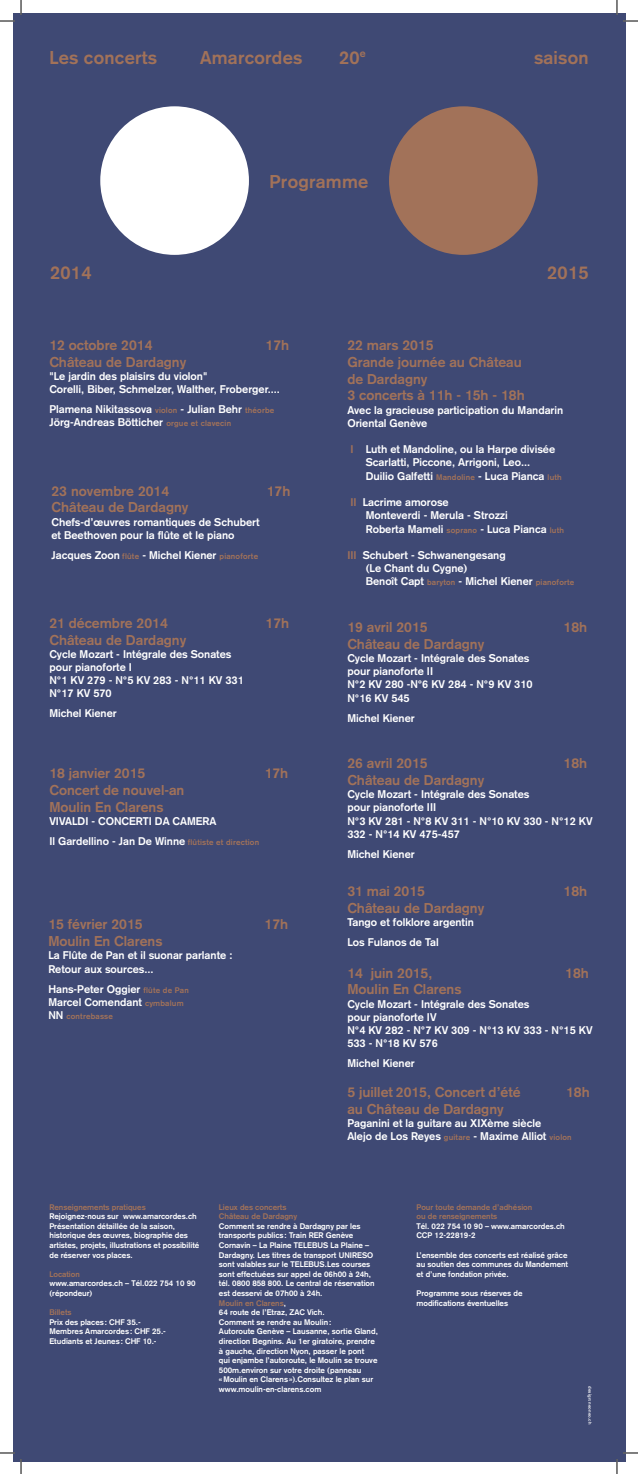
<style>
.page{position:relative;width:638px;height:1474px;background:#fff}
.page>*{position:absolute;margin:0;border:0;box-sizing:border-box;transform-origin:0 0}
.t1{font:700 18.2px "Akzidenz Grotesk";letter-spacing:.015em;color:#a27259}
.t2{font:700 14px/16.8px "Akzidenz Grotesk";color:#a27259}
.t3{font:700 11px/13.2px "Akzidenz Grotesk";color:#fff}
.t4{font:700 8px/9.6px "Akzidenz Grotesk";color:#fff}
.t5{font:700 8px/9.6px "Akzidenz Grotesk";color:#a27259}
.t6{font:700 8px "Akzidenz Grotesk";letter-spacing:.025em;color:#a27259}
.t7{font:4.5px "Maria 2";letter-spacing:.035em;color:#fff}
.s1{font-size:8px;color:#a27259}
.s2{font-size:11px;color:#fff}
.s3{color:#a27259}
</style>
<div class="page">
<div style="left:12px;top:12px;width:613px;height:1449px;background:#3f4974"></div>
<div style="left:100px;top:106px;width:149px;height:149px;background:#fff;border-radius:50%"></div>
<div style="left:389px;top:106px;width:148px;height:149px;background:#a27259;border-radius:50%"></div>
<svg style="left:0;top:0;width:22px;height:22px"></svg>
<svg style="left:0;top:1452px;width:22px;height:21px"></svg>
<svg style="left:616px;top:0;width:21px;height:22px"></svg>
<svg style="left:616px;top:1452px;width:21px;height:21px"></svg>
<h1 class="t1" style="left:49px;top:47px;width:109px">Les concerts</h1>
<h1 class="t1" style="left:200px;top:47px;width:104px">Amarcordes</h1>
<h1 class="t1" style="left:339px;top:46px;width:28px">20<sup>e</sup></h1>
<h1 class="t1" style="left:269px;top:170px;width:100px">Programme</h1>
<h1 class="t1" style="left:534px;top:47px;width:56px">saison</h1>
<h1 class="t1" style="left:50px;top:262px;width:43px">2014</h1>
<h1 class="t1" style="left:547px;top:262px;width:43px">2015</h1>
<p class="t2" style="left:49px;top:337px;width:104px">12 octobre 2014</p>
<p class="t2" style="left:265px;top:337px;width:25px">17h</p>
<p class="t2" style="left:49px;top:353px;width:138px">Château de Dardagny</p>
<p class="t3" style="left:49px;top:369px;width:232px">"Le jardin des plaisirs du violon"<br>Corelli, Biber, Schmelzer, Walther, Froberger....</p>
<p class="t3" style="left:49px;top:403px;width:226px">Plamena Nikitassova <span class="s1">violon</span> - Julian Behr <span class="s1">théorbe<br></span>Jörg-Andreas Bötticher <span class="s1">orgue et clavecin</span></p>
<p class="t2" style="left:51px;top:482px;width:119px">23 novembre 2014</p>
<p class="t2" style="left:266px;top:482px;width:25px">17h</p>
<p class="t2" style="left:51px;top:499px;width:138px">Château de Dardagny</p>
<p class="t3" style="left:51px;top:515px;width:209px">Chefs-d’œuvres romantiques de Schubert et Beethoven pour la flûte et le piano</p>
<p class="t3" style="left:51px;top:548px;width:208px">Jacques Zoon <span class="s1">flûte</span> - Michel Kiener <span class="s1">pianoforte</span></p>
<p class="t2" style="left:49px;top:614px;width:120px">21 décembre 2014</p>
<p class="t2" style="left:265px;top:614px;width:25px">17h</p>
<p class="t2" style="left:49px;top:631px;width:138px">Château de Dardagny</p>
<p class="t3" style="left:49px;top:647px;width:196px">Cycle Mozart - Intégrale des Sonates pour pianoforte I<br>N°1 KV 279 - N°5 KV 283 - N°11 KV 331<br>N°17 KV 570</p>
<p class="t3" style="left:49px;top:707px;width:69px">Michel Kiener</p>
<p class="t2" style="left:49px;top:764px;width:97px">18 janvier 2015</p>
<p class="t2" style="left:264px;top:764px;width:25px">17h</p>
<p class="t2" style="left:49px;top:781px;width:136px">Concert de nouvel-an<br>Moulin En Clarens</p>
<p class="t3" style="left:49px;top:811px;width:211px;line-height:20px">VIVALDI - CONCERTI DA CAMERA<br>Il Gardellino - Jan De Winne <span class="s1">flûtiste et direction</span></p>
<p class="t2" style="left:48px;top:916px;width:96px">15 février 2015</p>
<p class="t2" style="left:264px;top:916px;width:25px">17h</p>
<p class="t2" style="left:48px;top:932px;width:115px">Moulin En Clarens</p>
<p class="t3" style="left:48px;top:948px;width:185px">La Flûte de Pan et il suonar parlante :<br>Retour aux sources...</p>
<p class="t3" style="left:48px;top:982px;width:142px">Hans-Peter Oggier <span class="s1">flûte de Pan<br></span>Marcel Comendant <span class="s1">cymbalum</span></p>
<p class="t6" style="left:48px;top:1011px;width:66px"><span class="s2">NN</span> contrebasse</p>
<p class="t2" style="left:347px;top:337px;width:179px">22 mars 2015<br>Grande journée au Château de Dardagny<br>3 concerts à 11h - 15h - 18h</p>
<p class="t3" style="left:347px;top:403px;width:217px">Avec la gracieuse participation du Mandarin<br>Oriental Genève</p>
<p class="t3" style="left:365px;top:443px;width:197px;text-indent:-15px"><span class="s3">I</span> Luth et Mandoline, ou la Harpe divisée<br>Scarlatti, Piccone, Arrigoni, Leo...<br>Duilio Galfetti <span class="s1">Mandoline</span> - Luca Pianca <span class="s1">luth</span></p>
<p class="t3" style="left:365px;top:495px;width:200px;text-indent:-15px"><span class="s3">II</span> Lacrime amorose<br>Monteverdi - Merula - Strozzi<br>Roberta Mameli <span class="s1">soprano</span> - Luca Pianca <span class="s1">luth</span></p>
<p class="t3" style="left:365px;top:548px;width:210px;text-indent:-18px"><span class="s3">III</span> Schubert - Schwanengesang<br>(Le Chant du Cygne)<br>Benoît Capt <span class="s1">baryton</span> - Michel Kiener <span class="s1">pianoforte</span></p>
<p class="t2" style="left:347px;top:618px;width:82px">19 avril 2015</p>
<p class="t2" style="left:563px;top:618px;width:25px">18h</p>
<p class="t2" style="left:347px;top:635px;width:138px">Château de Dardagny</p>
<p class="t3" style="left:347px;top:651px;width:187px">Cycle Mozart - Intégrale des Sonates pour pianoforte II<br>N°2 KV 280 -N°6 KV 284 - N°9 KV 310<br>N°16 KV 545</p>
<p class="t3" style="left:347px;top:711px;width:69px">Michel Kiener</p>
<p class="t2" style="left:347px;top:754px;width:82px">26 avril 2015</p>
<p class="t2" style="left:563px;top:754px;width:25px">18h</p>
<p class="t2" style="left:347px;top:771px;width:138px">Château de Dardagny</p>
<p class="t3" style="left:347px;top:787px;width:246px">Cycle Mozart - Intégrale des Sonates<br>pour pianoforte III<br>N°3 KV 281 - N°8 KV 311 - N°10 KV 330 - N°12 KV<br>332 - N°14 KV 475-457</p>
<p class="t3" style="left:347px;top:847px;width:69px">Michel Kiener</p>
<p class="t2" style="left:347px;top:882px;width:79px">31 mai 2015</p>
<p class="t2" style="left:563px;top:882px;width:25px">18h</p>
<p class="t2" style="left:347px;top:899px;width:138px">Château de Dardagny</p>
<p class="t3" style="left:347px;top:912px;width:128px;line-height:20px">Tango et folklore argentin<br>Los Fulanos de Tal</p>
<p class="t2" style="left:347px;top:964px;width:86px">14 juin 2015,</p>
<p class="t2" style="left:565px;top:964px;width:25px">18h</p>
<p class="t2" style="left:347px;top:981px;width:115px">Moulin En Clarens</p>
<p class="t3" style="left:347px;top:997px;width:246px">Cycle Mozart - Intégrale des Sonates<br>pour pianoforte IV<br>N°4 KV 282 - N°7 KV 309 - N°13 KV 333 - N°15 KV<br>533 - N°18 KV 576</p>
<p class="t3" style="left:347px;top:1056px;width:69px">Michel Kiener</p>
<p class="t2" style="left:347px;top:1083px;width:175px">5 juillet 2015, Concert d’été</p>
<p class="t2" style="left:565px;top:1083px;width:25px">18h</p>
<p class="t2" style="left:347px;top:1100px;width:158px">au Château de Dardagny</p>
<p class="t3" style="left:347px;top:1116px;width:226px">Paganini et la guitare au XIXème siècle<br>Alejo de Los Reyes <span class="s1">guitare</span> - Maxime Alliot <span class="s1">violon</span></p>
<p class="t5" style="left:49px;top:1201px;width:98px">Renseignements pratiques</p>
<p class="t4" style="left:49px;top:1211px;width:151px">Rejoignez-nous sur www.amarcordes.ch Présentation détaillée de la saison, historique des œuvres, biographie des artistes, projets, illustrations et possibilité de réserver vos places.</p>
<p class="t5" style="left:49px;top:1269px;width:32px">Location</p>
<p class="t4" style="left:49px;top:1278px;width:148px">www.amarcordes.ch – Tél.022 754 10 90 (répondeur)</p>
<p class="t5" style="left:49px;top:1307px;width:24px">Billets</p>
<p class="t4" style="left:49px;top:1317px;width:118px">Prix des places: CHF 35.-<br>Membres Amarcordes: CHF 25.-<br>Etudiants et Jeunes: CHF 10.-</p>
<p class="t5" style="left:219px;top:1201px;width:80px">Lieux des concerts<br>Château de Dardagny</p>
<p class="t4" style="left:219px;top:1221px;width:160px">Comment se rendre à Dardagny par les transports publics: Train RER Genève Cornavin – La Plaine TELEBUS La Plaine – Dardagny. Les titres de transport UNIRESO sont valables sur le TELEBUS.Les courses sont effectuées sur appel de 06h00 à 24h, tél. 0800 858 800. Le central de réservation est desservi de 07h00 à 24h.<br><span class="s3">Moulin en Clarens</span>,<br>64 route de l’Etraz, ZAC Vich.<br>Comment se rendre au Moulin:<br>Autoroute Genève – Lausanne, sortie Gland, direction Begnins. Au 1er giratoire, prendre à gauche, direction Nyon, passer le pont<br>qui enjambe l’autoroute, le Moulin se trouve 500m.environ sur votre droite (panneau «Moulin en Clarens»).Consultez le plan sur www.moulin-en-clarens.com</p>
<p class="t5" style="left:416px;top:1201px;width:117px">Pour toute demande d’adhésion ou de renseignements</p>
<p class="t4" style="left:416px;top:1221px;width:150px">Tél. 022 754 10 90 – www.amarcordes.ch<br>CCP 12-22819-2</p>
<p class="t4" style="left:416px;top:1249px;width:153px;text-align:justify">L’ensemble des concerts est réalisé grâce au soutien des communes du Mandement et d’une fondation privée.</p>
<p class="t4" style="left:416px;top:1288px;width:107px">Programme sous réserves de modifications éventuelles</p>
<p class="t7" style="left:592px;top:1385px;width:40px;rotate:90deg">design:neoneo.ch</p>
</div>
